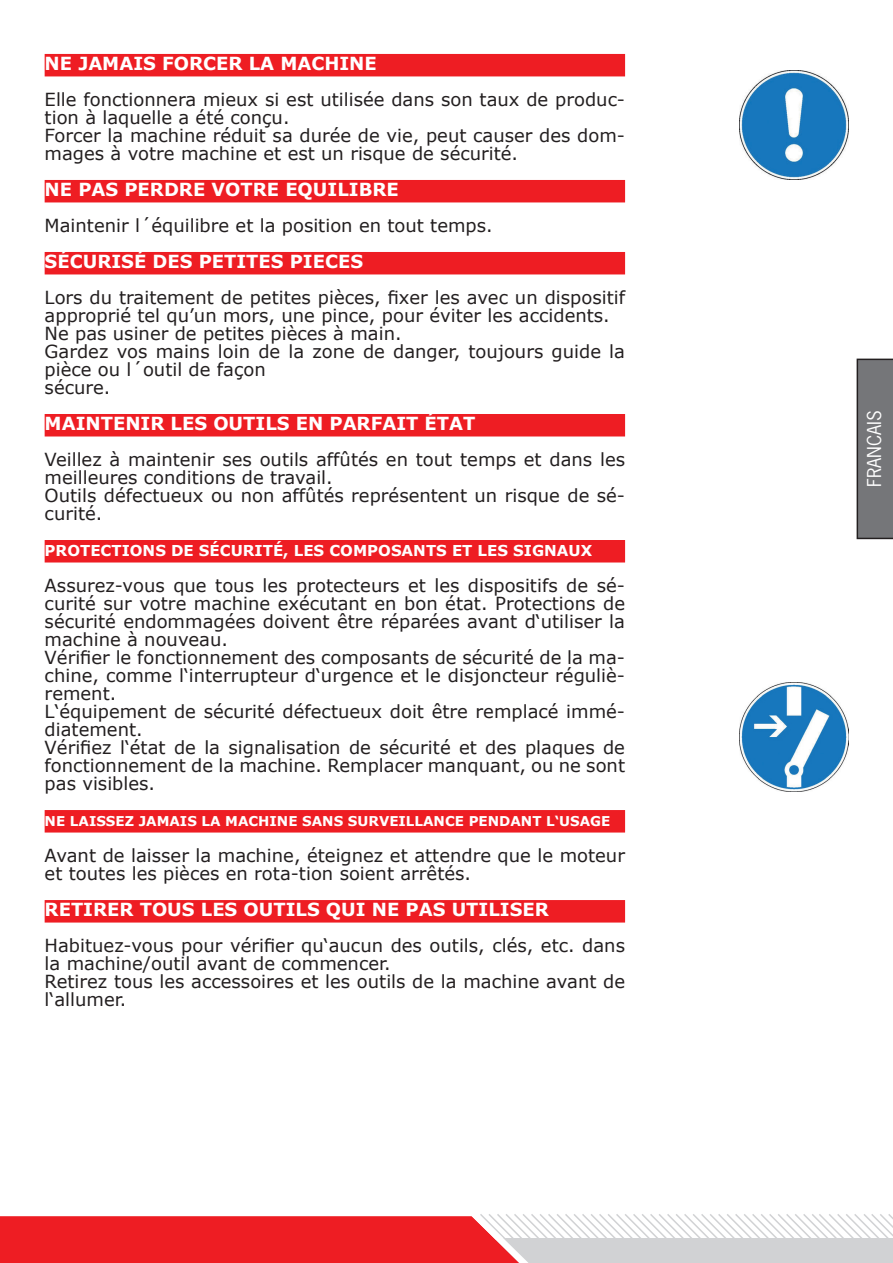
<style>
.page{position:relative;width:893px;height:1263px;background:#fff}
.page>*{position:absolute;margin:0;border:0;box-sizing:border-box;transform-origin:0 0}
.t1{font:18px/18px "Verdana";color:#231f20}
.t2{font:700 18px "Verdana";color:#fff}
.t3{font:18px "News Gothic Std";color:#fff}
.t4{font:700 15px "Verdana";color:#fff}
.t5{font:700 13.5px "Verdana";color:#fff}
</style>
<div class="page">
<svg style="left:0;top:1214px;width:893px;height:49px"></svg>
<div style="left:45px;top:54px;width:580px;height:22px;background:#ee1d23"></div>
<div style="left:45px;top:180px;width:580px;height:22px;background:#ee1d23"></div>
<div style="left:45px;top:252px;width:580px;height:22px;background:#ee1d23"></div>
<div style="left:45px;top:414px;width:580px;height:22px;background:#ee1d23"></div>
<div style="left:45px;top:540px;width:580px;height:22px;background:#ee1d23"></div>
<div style="left:45px;top:810px;width:580px;height:22px;background:#ee1d23"></div>
<div style="left:45px;top:900px;width:580px;height:22px;background:#ee1d23"></div>
<img style="left:740px;top:682px;width:108px;height:109px">
<img style="left:740px;top:71px;width:108px;height:108px">
<svg style="left:857px;top:359px;width:36px;height:180px"></svg>
<p class="t2" style="left:45px;top:52px;width:334px">NE JAMAIS FORCER LA MACHINE</p>
<p class="t1" style="left:45px;top:90px;width:582px">Elle fonctionnera mieux si est utilisée dans son taux de produc&shy;tion à laquelle a été conçu.<br>Forcer la machine réduit sa durée de vie, peut causer des dom&shy;mages à votre machine et est un risque de sécurité.</p>
<p class="t2" style="left:45px;top:178px;width:356px">NE PAS PERDRE VOTRE EQUILIBRE</p>
<p class="t1" style="left:45px;top:216px;width:450px">Maintenir l´équilibre et la position en tout temps.</p>
<p class="t2" style="left:45px;top:250px;width:320px">SÉCURISÉ DES PETITES PIECES</p>
<p class="t1" style="left:45px;top:288px;width:582px">Lors du traitement de petites pièces, fixer les avec un dispositif approprié tel qu’un mors, une pince, pour éviter les accidents.<br>Ne pas usiner de petites pièces à main.<br>Gardez vos mains loin de la zone de danger, toujours guide la pièce ou l´outil de façon<br>sécure.</p>
<p class="t2" style="left:45px;top:412px;width:432px">MAINTENIR LES OUTILS EN PARFAIT ÉTAT</p>
<p class="t1" style="left:45px;top:450px;width:582px">Veillez à maintenir ses outils affûtés en tout temps et dans les meilleures conditions de travail.<br>Outils défectueux ou non affûtés représentent un risque de sé&shy;curité.</p>
<p class="t4" style="left:45px;top:541px;width:549px">PROTECTIONS DE SÉCURITÉ, LES COMPOSANTS ET LES SIGNAUX</p>
<p class="t1" style="left:45px;top:576px;width:582px">Assurez-vous que tous les protecteurs et les dispositifs de sé&shy;curité sur votre machine exécutant en bon état. Protections de sécurité endommagées doivent être réparées avant d‘utiliser la machine à nouveau.<br>Vérifier le fonctionnement des composants de sécurité de la ma&shy;chine, comme l‘interrupteur d‘urgence et le disjoncteur réguliè&shy;rement.<br>L‘équipement de sécurité défectueux doit être remplacé immé&shy;diatement.<br>Vérifiez l‘état de la signalisation de sécurité et des plaques de fonctionnement de la machine. Remplacer manquant, ou ne sont pas visibles.</p>
<p class="t5" style="left:45px;top:812px;width:567px">NE LAISSEZ JAMAIS LA MACHINE SANS SURVEILLANCE PENDANT L‘USAGE</p>
<p class="t1" style="left:45px;top:846px;width:582px">Avant de laisser la machine, éteignez et attendre que le moteur et toutes les pièces en rota-tion soient arrêtés.</p>
<p class="t2" style="left:45px;top:898px;width:506px">RETIRER TOUS LES OUTILS QUI NE PAS UTILISER</p>
<p class="t1" style="left:45px;top:936px;width:582px">Habituez-vous pour vérifier qu‘aucun des outils, clés, etc. dans la machine/outil avant de commencer.<br>Retirez tous les accessoires et les outils de la machine avant de l‘allumer.</p>
<p class="t3" style="left:863px;top:487px;width:78px;rotate:-90deg">FRANCAIS</p>
</div>
